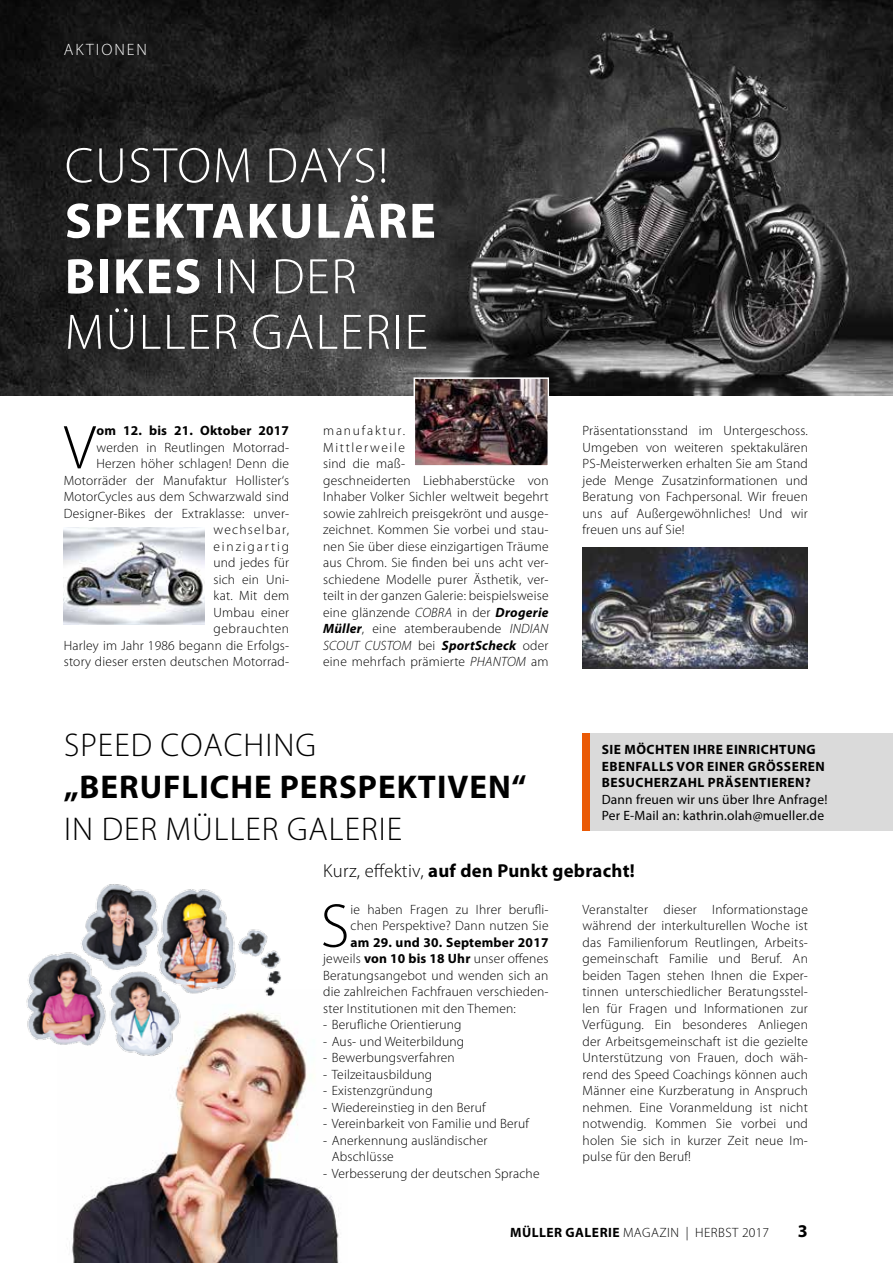
<style>
.page{position:relative;width:893px;height:1263px;background:#fff}
.page>*{position:absolute;margin:0;border:0;box-sizing:border-box;transform-origin:0 0}
.t1{font:300 62.4px "Myriad Pro";color:#000}
.t2{font:300 50.25px/55.5px "Myriad Pro";letter-spacing:.035em;color:#fff}
.t3{font:300 33px "Myriad Pro";letter-spacing:.03em;color:#000}
.t4{font:700 33px "Myriad Pro";letter-spacing:.03em;color:#000}
.t5{font:700 18.75px "Myriad Pro";letter-spacing:.015em;color:#000}
.t6{font:700 18px "Myriad Pro";color:#000}
.t7{font:300 16.5px "Myriad Pro";letter-spacing:.12em;color:#fff}
.t8{font:300 13.5px/16.5px "Myriad Pro";letter-spacing:.015em;color:#000}
.t9{font:700 13.5px/16.5px "Myriad Pro";letter-spacing:.035em;color:#000}
.t10{font:13.5px/16.5px "Myriad Pro";letter-spacing:.015em;color:#000}
.t11{font:300 13.5px "Myriad Pro";letter-spacing:.035em;color:#000}
.t12{font:700 13.5px "Myriad Pro";letter-spacing:.015em;color:#000}
.s1{font-weight:700}
.s2{font-style:italic}
.s3{font-weight:700;font-style:italic}
.s4{font-weight:300}
</style>
<div class="page">
<img style="left:72px;top:1032px;width:267px;height:231px">
<img style="left:468px;top:0;width:425px;height:395px">
<img style="left:0;top:0;width:468px;height:395px">
<img style="left:26px;top:884px;width:271px;height:185px">
<div style="left:583px;top:733px;width:310px;height:98px;background:#dadada"></div>
<div style="left:583px;top:733px;width:7px;height:98px;background:#ea5a06"></div>
<img style="left:64px;top:527px;width:141px;height:97px">
<img style="left:583px;top:547px;width:225px;height:121px">
<img style="left:417px;top:380px;width:129px;height:84px">
<div style="left:414px;top:377px;width:135px;height:90px;border:2px solid #fff"></div>
<p class="t7" style="left:64px;top:40px;width:85px">AKTIONEN</p>
<h2 class="t2" style="left:65px;top:139px;width:325px">CUSTOM DAYS!</h2>
<h2 class="t2" style="left:65px;top:194px;width:373px"><span class="s1">SPEKTAKULÄRE<br>BIKES</span> IN DER<br>MÜLLER GALERIE</h2>
<h1 class="t1" style="left:64px;top:413px;width:33px">V</h1>
<p class="t12" style="left:97px;top:422px;width:194px">om 12. bis 21. Oktober 2017</p>
<p class="t8" style="left:64px;top:439px;width:227px;text-align:right">werden in Reutlingen Motorrad-<br>Herzen höher schlagen! Denn die<br>Motorräder der Manufaktur Hollister‘s<br>MotorCycles aus dem Schwarzwald sind<br>Designer-Bikes der Extraklasse: unver&shy;wechselbar,<br>einzigartig<br>und jedes für<br>sich ein Uni-<br>kat. Mit dem<br>Umbau einer<br>gebrauchten<br>Harley im Jahr 1986 begann die Erfolgs&shy;story dieser ersten deutschen Motorrad-</p>
<p class="t8" style="left:323px;top:423px;width:227px">manufaktur.<br>Mittlerweile<br>sind die maß-<br>geschneiderten Liebhaberstücke von Inhaber Volker Sichler weltweit begehrt sowie zahlreich preisgekrönt und ausge&shy;zeichnet. Kommen Sie vorbei und stau&shy;nen Sie über diese einzigartigen Träume aus Chrom. Sie finden bei uns acht ver&shy;schiedene Modelle purer Ästhetik, ver&shy;teilt in der ganzen Galerie: beispielsweise eine glänzende <span class="s2">COBRA</span> in der <span class="s3">Drogerie Müller</span>, eine atemberaubende <span class="s2">INDIAN SCOUT CUSTOM</span> bei <span class="s3">SportScheck</span> oder eine mehrfach prämierte <span class="s2">PHANTOM</span> am</p>
<p class="t8" style="left:583px;top:423px;width:227px;text-align:justify">Präsentationsstand im Untergeschoss.<br>Umgeben von weiteren spektakulären PS-Meisterwerken erhalten Sie am Stand jede Menge Zusatzinformationen und Beratung von Fachpersonal. Wir freuen uns auf Außergewöhnliches! Und wir freuen uns auf Sie!</p>
<h3 class="t3" style="left:64px;top:727px;width:253px">SPEED COACHING</h3>
<h3 class="t4" style="left:64px;top:765px;width:464px">„BERUFLICHE PERSPEKTIVEN“</h3>
<h3 class="t3" style="left:64px;top:811px;width:339px">IN DER MÜLLER GALERIE</h3>
<p class="t9" style="left:602px;top:741px;width:225px">SIE MÖCHTEN IHRE EINRICHTUNG<br>EBENFALLS VOR EINER GRÖSSEREN<br>BESUCHERZAHL PRÄSENTIEREN?</p>
<p class="t10" style="left:602px;top:791px;width:227px">Dann freuen wir uns über Ihre Anfrage!<br>Per E-Mail an: kathrin.olah@mueller.de</p>
<h3 class="t5" style="left:323px;top:859px;width:313px"><span class="s4">Kurz, effektiv,</span> auf den Punkt gebracht!</h3>
<h1 class="t1" style="left:321px;top:892px;width:30px">S</h1>
<p class="t8" style="left:350px;top:901px;width:200px">ie haben Fragen zu Ihrer berufli&shy;chen Perspektive? Dann nutzen Sie</p>
<p class="t8" style="left:323px;top:934px;width:227px;text-align:justify;text-indent:27px"><span class="s1">am 29. und 30. September 2017 </span>jeweils <span class="s1">von 10 bis 18 Uhr</span> unser offenes Beratungsangebot und wenden sich an die zahlreichen Fachfrauen verschieden&shy;ster Institutionen mit den Themen:</p>
<p class="t8" style="left:323px;top:1017px;width:140px">- Berufliche Orientierung</p>
<p class="t8" style="left:323px;top:1033px;width:142px">- Aus- und Weiterbildung</p>
<p class="t8" style="left:323px;top:1050px;width:133px">- Bewerbungsverfahren</p>
<p class="t8" style="left:323px;top:1066px;width:110px">- Teilzeitausbildung</p>
<p class="t8" style="left:323px;top:1083px;width:111px">- Existenzgründung</p>
<p class="t8" style="left:323px;top:1099px;width:164px">- Wiedereinstieg in den Beruf</p>
<p class="t8" style="left:323px;top:1116px;width:207px">- Vereinbarkeit von Familie und Beruf</p>
<p class="t8" style="left:332px;top:1132px;width:157px;text-indent:-9px">- Anerkennung ausländischer<br>Abschlüsse</p>
<p class="t8" style="left:323px;top:1165px;width:218px">- Verbesserung der deutschen Sprache</p>
<p class="t8" style="left:583px;top:901px;width:227px;text-align:justify">Veranstalter dieser Informationstage während der interkulturellen Woche ist das Familienforum Reutlingen, Arbeits&shy;gemeinschaft Familie und Beruf. An beiden Tagen stehen Ihnen die Exper&shy;tinnen unterschiedlicher Beratungsstel&shy;len für Fragen und Informationen zur Verfügung. Ein besonderes Anliegen der Arbeitsgemeinschaft ist die gezielte Unterstützung von Frauen, doch wäh&shy;rend des Speed Coachings können auch Männer eine Kurzberatung in Anspruch nehmen. Eine Voranmeldung ist nicht notwendig. Kommen Sie vorbei und holen Sie sich in kurzer Zeit neue Im&shy;pulse für den Beruf!</p>
<p class="t11" style="left:510px;top:1225px;width:260px"><span class="s1">MÜLLER GALERIE</span> MAGAZIN | HERBST 2017</p>
<h3 class="t6" style="left:798px;top:1220px;width:11px">3</h3>
</div>
